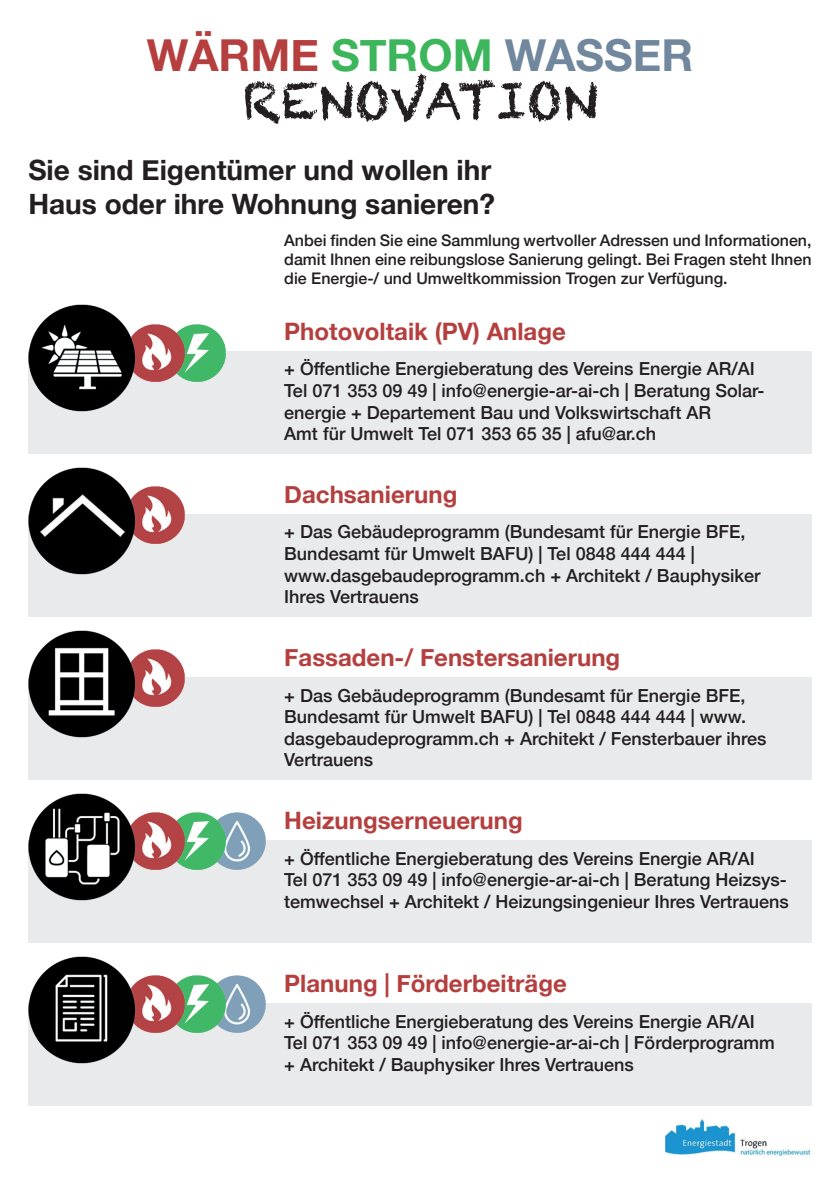
<style>
.page{position:relative;width:840px;height:1191px;background:#fff}
.page>*{position:absolute;margin:0;border:0;box-sizing:border-box;transform-origin:0 0}
.t1{font:50px "Chalkduster";color:#231f20}
.t2{font:700 44px "Helvetica Neue";color:#70879d}
.t3{font:700 28px/33.6px "Helvetica Neue";color:#231f20}
.t4{font:700 24px "Helvetica Neue";color:#b53f3f}
.t5{font:500 18px/21.6px "Helvetica Neue";color:#231f20}
.t6{font:500 16px/19.2px "Helvetica Neue";color:#231f20;text-align:justify}
.s1{color:#b53f3f}
.s2{color:#3db65b}
.s3{font-weight:700}
</style>
<div class="page">
<div style="left:28px;top:351px;width:783px;height:103px;background:#e9eaeb"></div>
<div style="left:28px;top:514px;width:783px;height:103px;background:#e9eaeb"></div>
<div style="left:28px;top:677px;width:783px;height:103px;background:#e9eaeb"></div>
<div style="left:28px;top:840px;width:783px;height:103px;background:#e9eaeb"></div>
<div style="left:28px;top:1003px;width:783px;height:103px;background:#e9eaeb"></div>
<img style="left:227px;top:812px;width:39px;height:58px">
<img style="left:227px;top:975px;width:39px;height:58px">
<img style="left:186px;top:812px;width:41px;height:58px">
<img style="left:186px;top:975px;width:41px;height:58px">
<img style="left:138px;top:812px;width:48px;height:58px">
<img style="left:138px;top:975px;width:48px;height:58px">
<img style="left:138px;top:486px;width:47px;height:58px">
<img style="left:138px;top:649px;width:47px;height:58px">
<img style="left:186px;top:324px;width:40px;height:58px">
<img style="left:28px;top:467px;width:110px;height:108px">
<img style="left:28px;top:630px;width:110px;height:108px">
<img style="left:28px;top:793px;width:110px;height:108px">
<img style="left:28px;top:956px;width:110px;height:108px">
<img style="left:138px;top:324px;width:48px;height:58px">
<img style="left:28px;top:304px;width:110px;height:108px">
<img style="left:665px;top:1119px;width:146px;height:38px">
<h2 class="t2" style="left:147px;top:21px;width:547px"><span class="s1">WÄRME</span> <span class="s2">STROM</span> WASSER</h2>
<h1 class="t1" style="left:242px;top:71px;width:357px">RENOVATION</h1>
<h3 class="t3" style="left:28px;top:154px;width:468px">Sie sind Eigentümer und wollen ihr<br>Haus oder ihre Wohnung sanieren?</h3>
<p class="t6" style="left:284px;top:229px;width:528px">Anbei finden Sie eine Sammlung wertvoller Adressen und Informationen, damit Ihnen eine reibungslose Sanierung gelingt. Bei Fragen steht Ihnen die Energie-/ und Umweltkommission Trogen zur Verfügung.</p>
<h3 class="t4" style="left:284px;top:312px;width:283px">Photovoltaik (PV) Anlage</h3>
<p class="t5" style="left:284px;top:357px;width:481px"><span class="s3">+</span> Öffentliche Energieberatung des Vereins Energie AR/AI Tel 071 353 09 49 | info@energie-ar-ai-ch | Beratung Solar&shy;energie <span class="s3">+</span> Departement Bau und Volkswirtschaft AR<br>Amt für Umwelt Tel 071 353 65 35 | afu@ar.ch</p>
<h3 class="t4" style="left:284px;top:475px;width:174px">Dachsanierung</h3>
<p class="t5" style="left:284px;top:520px;width:477px"><span class="s3">+</span> Das Gebäudeprogramm (Bundesamt für Energie BFE, Bundesamt für Umwelt BAFU) | Tel 0848 444 444 | www.dasgebaudeprogramm.ch <span class="s3">+</span> Architekt / Bauphysiker Ihres Vertrauens</p>
<h3 class="t4" style="left:284px;top:638px;width:337px">Fassaden-/ Fenstersanierung</h3>
<p class="t5" style="left:284px;top:683px;width:483px"><span class="s3">+</span> Das Gebäudeprogramm (Bundesamt für Energie BFE, Bundesamt für Umwelt BAFU) | Tel 0848 444 444 | www. dasgebaudeprogramm.ch <span class="s3">+</span> Architekt / Fensterbauer ihres Vertrauens</p>
<h3 class="t4" style="left:284px;top:801px;width:240px">Heizungserneuerung</h3>
<p class="t5" style="left:284px;top:846px;width:506px"><span class="s3">+</span> Öffentliche Energieberatung des Vereins Energie AR/AI<br>Tel 071 353 09 49 | info@energie-ar-ai-ch | Beratung Heizsys&shy;temwechsel <span class="s3">+</span> Architekt / Heizungsingenieur Ihres Vertrauens</p>
<h3 class="t4" style="left:284px;top:964px;width:284px">Planung | Förderbeiträge</h3>
<p class="t5" style="left:284px;top:1009px;width:492px">+ Öffentliche Energieberatung des Vereins Energie AR/AI<br>Tel 071 353 09 49 | info@energie-ar-ai-ch | Förderprogramm + Architekt / Bauphysiker Ihres Vertrauens</p>
</div>
